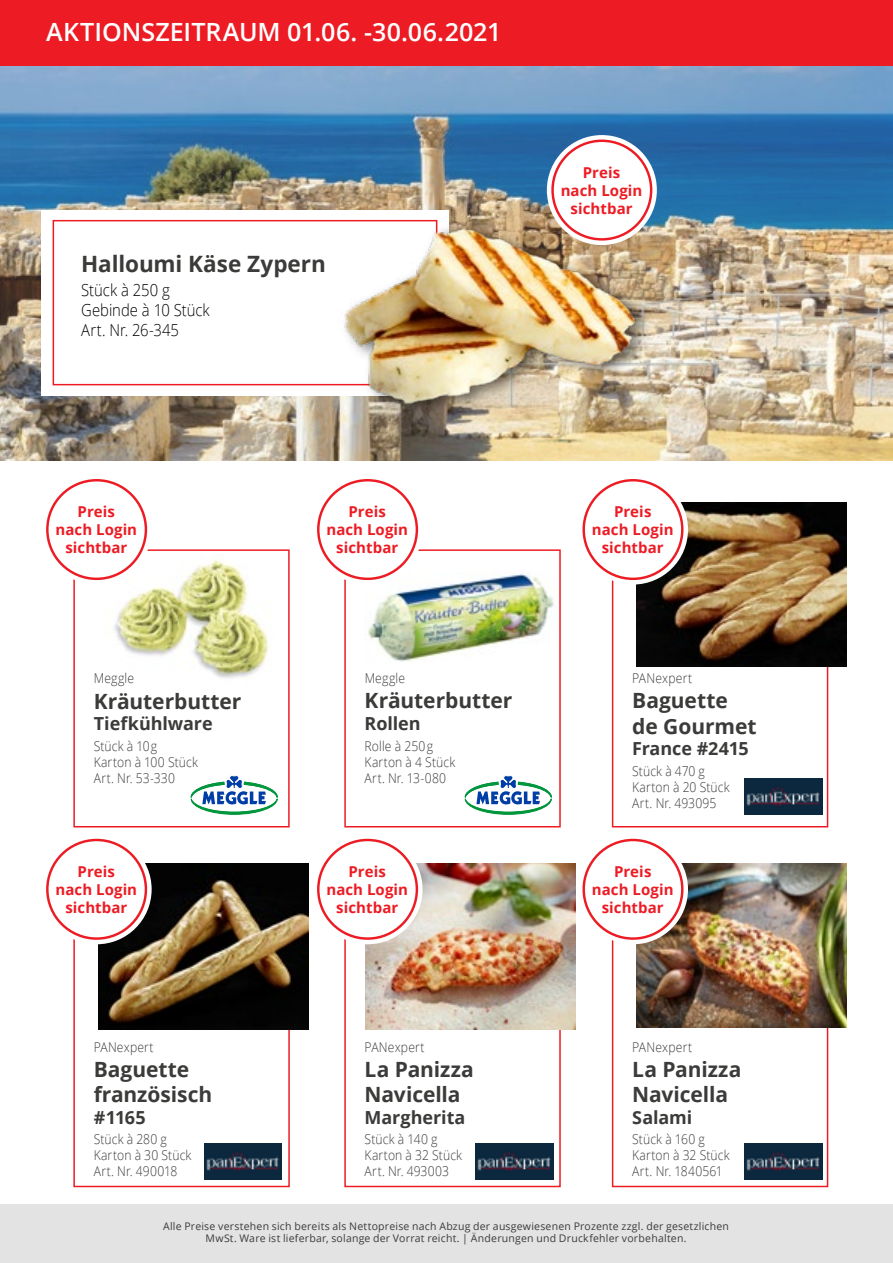
<style>
.page{position:relative;width:893px;height:1263px;background:#fff}
.page>*{position:absolute;margin:0;border:0;box-sizing:border-box;transform-origin:0 0}
.t1{font:600 25.05px "Open Sans";color:#fff}
.t2{font:700 22.5px "Open Sans";letter-spacing:-.005em;color:#3b3b3a}
.t3{font:700 21px/25.2px "Open Sans";letter-spacing:-.005em;color:#3b3b3a}
.t4{font:700 18px "Open Sans";letter-spacing:-.005em;color:#3b3b3a}
.t5{font:300 16.5px/19.8px "Open Sans";color:#000;scale:.9 1}
.t6{font:700 15px/18px "Open Sans";letter-spacing:.005em;color:#ed1c24;text-align:center}
.t7{font:300 13.5px/16.2px "Open Sans";letter-spacing:.01em;color:#3b3b3a;scale:.9 1}
.t8{font:10.5px/12px "Open Sans";letter-spacing:.02em;color:#3b3b3a;text-align:center}
</style>
<div class="page">
<img style="left:0;top:65px;width:893px;height:395px">
<div style="left:73px;top:549px;width:217px;height:278px;border:2px solid #ed1c24"></div>
<div style="left:73px;top:909px;width:217px;height:278px;border:2px solid #ed1c24"></div>
<div style="left:612px;top:549px;width:216px;height:278px;border:2px solid #ed1c24"></div>
<div style="left:344px;top:549px;width:217px;height:278px;border:2px solid #ed1c24"></div>
<div style="left:344px;top:909px;width:217px;height:278px;border:2px solid #ed1c24"></div>
<div style="left:612px;top:909px;width:216px;height:278px;border:2px solid #ed1c24"></div>
<svg style="left:190px;top:775px;width:88px;height:40px"></svg>
<svg style="left:464px;top:775px;width:88px;height:40px"></svg>
<img style="left:204px;top:1144px;width:78px;height:35px">
<img style="left:475px;top:1144px;width:78px;height:35px">
<img style="left:745px;top:1144px;width:77px;height:35px">
<img style="left:745px;top:779px;width:77px;height:35px">
<div style="left:42px;top:210px;width:407px;height:185px;background:#fff"></div>
<div style="left:53px;top:220px;width:384px;height:165px;background:#fff;border:2px solid #ed1c24"></div>
<img style="left:326px;top:202px;width:329px;height:219px">
<img style="left:114px;top:560px;width:155px;height:119px">
<img style="left:368px;top:573px;width:186px;height:89px">
<div style="left:0;top:1205px;width:893px;height:58px;background:#e3e3e3"></div>
<img style="left:636px;top:502px;width:210px;height:164px">
<img style="left:636px;top:863px;width:211px;height:164px">
<img style="left:365px;top:863px;width:210px;height:166px">
<img style="left:99px;top:863px;width:209px;height:166px">
<div style="left:0;top:0;width:893px;height:65px;background:#ed1c24"></div>
<div style="left:313px;top:474px;width:110px;height:110px;background:#fff;border-radius:50%"></div>
<div style="left:317px;top:479px;width:101px;height:101px;border:2px solid #ed1c24;border-radius:50%"></div>
<div style="left:42px;top:474px;width:110px;height:110px;background:#fff;border-radius:50%"></div>
<div style="left:46px;top:479px;width:101px;height:101px;border:2px solid #ed1c24;border-radius:50%"></div>
<div style="left:578px;top:474px;width:110px;height:110px;background:#fff;border-radius:50%"></div>
<div style="left:582px;top:479px;width:101px;height:101px;border:2px solid #ed1c24;border-radius:50%"></div>
<div style="left:313px;top:834px;width:110px;height:110px;background:#fff;border-radius:50%"></div>
<div style="left:317px;top:839px;width:101px;height:101px;border:2px solid #ed1c24;border-radius:50%"></div>
<div style="left:42px;top:834px;width:110px;height:110px;background:#fff;border-radius:50%"></div>
<div style="left:46px;top:839px;width:101px;height:101px;border:2px solid #ed1c24;border-radius:50%"></div>
<div style="left:578px;top:834px;width:110px;height:110px;background:#fff;border-radius:50%"></div>
<div style="left:582px;top:839px;width:101px;height:101px;border:2px solid #ed1c24;border-radius:50%"></div>
<div style="left:547px;top:135px;width:110px;height:110px;background:#fff;border-radius:50%"></div>
<div style="left:551px;top:140px;width:101px;height:101px;border:2px solid #ed1c24;border-radius:50%"></div>
<h1 class="t1" style="left:46px;top:15px;width:457px">AKTIONSZEITRAUM 01.06. -30.06.2021</h1>
<h2 class="t2" style="left:81px;top:248px;width:246px">Halloumi Käse Zypern</h2>
<p class="t5" style="left:81px;top:280px;width:144px">Stück à 250 g<br>Gebinde à 10 Stück<br>Art. Nr. 26-345</p>
<p class="t6" style="left:561px;top:163px;width:83px">Preis<br>nach Login sichtbar</p>
<p class="t6" style="left:56px;top:502px;width:83px">Preis<br>nach Login sichtbar</p>
<p class="t6" style="left:592px;top:502px;width:83px">Preis<br>nach Login sichtbar</p>
<p class="t6" style="left:326px;top:502px;width:83px">Preis<br>nach Login sichtbar</p>
<p class="t7" style="left:94px;top:670px;width:46px">Meggle</p>
<h3 class="t3" style="left:94px;top:688px;width:149px">Kräuterbutter</h3>
<h3 class="t4" style="left:94px;top:711px;width:120px">Tiefkühlware</h3>
<p class="t7" style="left:94px;top:737px;width:117px">Stück à 10g<br>Karton à 100 Stück<br>Art. Nr. 53-330</p>
<p class="t7" style="left:365px;top:670px;width:46px">Meggle</p>
<h3 class="t3" style="left:365px;top:688px;width:149px">Kräuterbutter</h3>
<h3 class="t4" style="left:365px;top:711px;width:58px">Rollen</h3>
<p class="t7" style="left:365px;top:737px;width:102px">Rolle à 250g<br>Karton à 4 Stück<br>Art. Nr. 13-080</p>
<p class="t7" style="left:632px;top:670px;width:68px">PANexpert</p>
<h3 class="t3" style="left:632px;top:688px;width:126px">Baguette de Gourmet</h3>
<h3 class="t4" style="left:632px;top:736px;width:118px">France #2415</h3>
<p class="t7" style="left:632px;top:762px;width:110px">Stück à 470 g<br>Karton à 20 Stück<br>Art. Nr. 493095</p>
<p class="t6" style="left:56px;top:862px;width:83px">Preis<br>nach Login sichtbar</p>
<p class="t6" style="left:592px;top:862px;width:83px">Preis<br>nach Login sichtbar</p>
<p class="t6" style="left:326px;top:862px;width:83px">Preis<br>nach Login sichtbar</p>
<p class="t7" style="left:94px;top:1038px;width:68px">PANexpert</p>
<h3 class="t3" style="left:94px;top:1056px;width:120px">Baguette französisch</h3>
<h3 class="t4" style="left:94px;top:1104px;width:54px">#1165</h3>
<p class="t7" style="left:94px;top:1131px;width:110px">Stück à 280 g<br>Karton à 30 Stück<br>Art. Nr. 490018</p>
<p class="t7" style="left:365px;top:1038px;width:68px">PANexpert</p>
<h3 class="t3" style="left:365px;top:1056px;width:111px">La Panizza<br>Navicella</h3>
<h3 class="t4" style="left:365px;top:1104px;width:102px">Margherita</h3>
<p class="t7" style="left:365px;top:1131px;width:110px">Stück à 140 g<br>Karton à 32 Stück<br>Art. Nr. 493003</p>
<p class="t7" style="left:632px;top:1038px;width:68px">PANexpert</p>
<h3 class="t3" style="left:632px;top:1056px;width:111px">La Panizza<br>Navicella</h3>
<h3 class="t4" style="left:632px;top:1104px;width:62px">Salami</h3>
<p class="t7" style="left:632px;top:1131px;width:110px">Stück à 160 g<br>Karton à 32 Stück<br>Art. Nr. 1840561</p>
<p class="t8" style="left:163px;top:1220px;width:568px">Alle Preise verstehen sich bereits als Nettopreise nach Abzug der ausgewiesenen Prozente zzgl. der gesetzlichen<br>MwSt. Ware ist lieferbar, solange der Vorrat reicht. | Änderungen und Druckfehler vorbehalten.</p>
</div>
